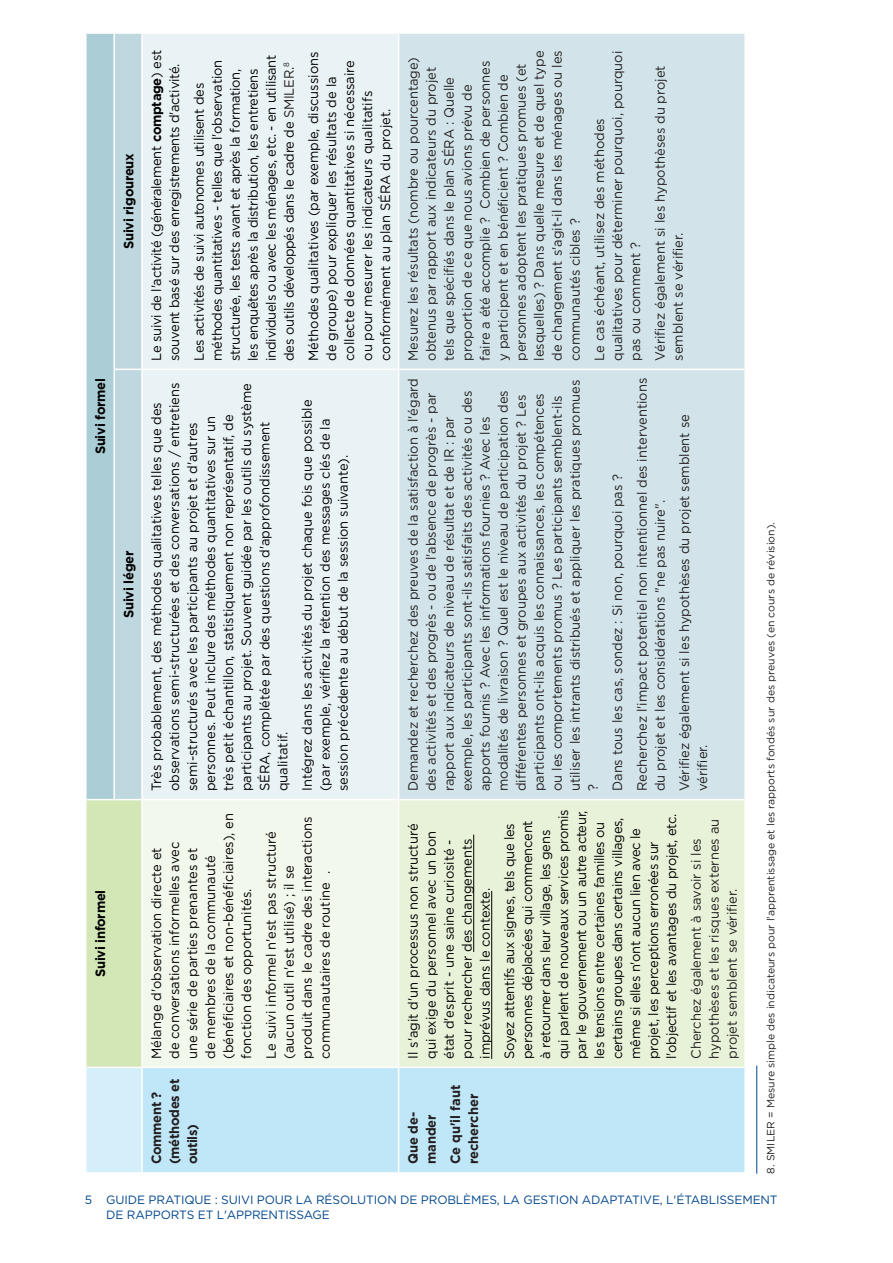
<style>
.page{position:relative;width:893px;height:1263px;background:#fff}
.page>*{position:absolute;margin:0;border:0;box-sizing:border-box;transform-origin:0 0}
.Table_text{font:13.5px/18px "Gotham";color:#231f20;scale:.96 1}
.Table_text-2{font:13.5px/18px "Gotham";color:#000;scale:.96 1}
.Table_text-3{font:13.5px/18px "Gotham";letter-spacing:-.02em;color:#000;scale:.96 1}
.Table_text-4{font:700 13.5px/18px "Gotham";letter-spacing:-.015em;color:#231f20;scale:.96 1}
.Table_text-5{font:700 13.5px "Gotham";letter-spacing:-.02em;color:#000;scale:.96 1}
.t1{font:12px/15px "Gotham";letter-spacing:-.01em;color:#01468c}
.Footnote{font:10.5px "Gotham";color:#231f20}
.s1{font-weight:700}
.s2{color:#231f20}
</style>
<div class="page">
<div style="left:86px;top:1067px;width:56px;height:106px;background:#d4eff9"></div>
<div style="left:86px;top:800px;width:56px;height:267px;background:#d2e6b6"></div>
<div style="left:143px;top:1068px;width:601px;height:104px;background:#c0e7f7"></div>
<div style="left:142px;top:800px;width:257px;height:267px;background:#f2f8eb"></div>
<div style="left:143px;top:34px;width:255px;height:765px;background:#e9f2f4"></div>
<div style="left:399px;top:800px;width:346px;height:267px;background:#e7f2d8"></div>
<div style="left:399px;top:34px;width:345px;height:765px;background:#d2e4e9"></div>
<hr style="left:141px;top:1067px;width:2px;height:107px;background:#fff">
<hr style="left:141px;top:800px;width:2px;height:267px;background:#fff">
<hr style="left:85px;top:1067px;width:2px;height:107px;background:#fff">
<hr style="left:87px;top:1172px;width:27px;height:2px;background:#fff">
<hr style="left:85px;top:800px;width:2px;height:267px;background:#fff">
<hr style="left:87px;top:1066px;width:27px;height:2px;background:#fff">
<hr style="left:114px;top:1172px;width:27px;height:2px;background:#fff">
<hr style="left:114px;top:1066px;width:27px;height:2px;background:#fff">
<svg style="left:87px;top:33px;width:54px;height:767px;background:#b6d3db"></svg>
<hr style="left:115px;top:32px;width:26px;height:2px;background:#fff">
<hr style="left:143px;top:1066px;width:255px;height:2px;background:#fff">
<hr style="left:143px;top:369px;width:255px;height:1px;background:#fff">
<hr style="left:398px;top:1067px;width:1px;height:107px;background:#fff">
<hr style="left:398px;top:800px;width:1px;height:267px;background:#fff">
<hr style="left:399px;top:1066px;width:345px;height:2px;background:#fff">
<hr style="left:399px;top:369px;width:345px;height:1px;background:#fff">
<hr style="left:744px;top:800px;width:2px;height:267px;background:#fff">
<hr style="left:473px;top:834px;width:1px;height:118px;background:#000">
<hr style="left:491px;top:891px;width:1px;height:168px;background:#000">
<hr style="left:756px;top:1066px;width:1px;height:108px;background:#01468c">
<p class="Table_text-5" style="left:91px;top:454px;width:81px;rotate:-90deg">Suivi formel</p>
<p class="Table_text-5" style="left:91px;top:977px;width:93px;rotate:-90deg">Suivi informel</p>
<p class="Table_text-5" style="left:120px;top:249px;width:101px;rotate:-90deg">Suivi rigoureux</p>
<p class="Table_text-5" style="left:120px;top:618px;width:72px;rotate:-90deg">Suivi léger</p>
<p class="Table_text-3" style="left:147px;top:361px;width:325px;rotate:-90deg">Le suivi de l'activité (généralement <span class="s1">comptage</span>) est souvent basé sur des enregistrements d'activité.</p>
<p class="Table_text-3" style="left:190px;top:361px;width:320px;rotate:-90deg">Les activités de suivi autonomes utilisent des méthodes quantitatives - telles que l'observation structurée, les tests avant et après la formation, les enquêtes après la distribution, les entretiens individuels ou avec les ménages, etc. - en utilisant des outils développés dans le cadre de <span class="s2">SMILER</span>.<sup>8</sup></p>
<p class="Table_text-2" style="left:304px;top:361px;width:324px;rotate:-90deg">Méthodes qualitatives (par exemple, discussions de groupe) pour expliquer les résultats de la collecte de données quantitatives si nécessaire ou pour mesurer les indicateurs qualitatifs conformément au plan SÉRA du projet.</p>
<p class="Table_text-2" style="left:147px;top:791px;width:427px;rotate:-90deg">Très probablement, des méthodes qualitatives telles que des observations semi-structurées et des conversations / entretiens semi-structurés avec les participants au projet et d'autres personnes. Peut inclure des méthodes quantitatives sur un<br>très petit échantillon, statistiquement non représentatif, de participants au projet. Souvent guidée par les outils du système SÉRA, complétée par des questions d'approfondissement qualitatif.</p>
<p class="Table_text-2" style="left:298px;top:791px;width:409px;rotate:-90deg">Intégrez dans les activités du projet chaque fois que possible (par exemple, vérifiez la rétention des messages clés de la session précédente au début de la session suivante).</p>
<p class="Table_text-2" style="left:147px;top:1059px;width:258px;rotate:-90deg">Mélange d'observation directe et<br>de conversations informelles avec<br>une série de parties prenantes et<br>de membres de la communauté (bénéficiaires et non-bénéficiaires), en fonction des opportunités.</p>
<p class="Table_text-2" style="left:262px;top:1059px;width:254px;rotate:-90deg">Le suivi informel n'est pas structuré (aucun outil n'est utilisé) ; il se produit dans le cadre des interactions communautaires de routine .</p>
<p class="Table_text-4" style="left:147px;top:1164px;width:91px;rotate:-90deg">Comment ? (méthodes et outils)</p>
<p class="Table_text" style="left:404px;top:361px;width:325px;rotate:-90deg">Mesurez les résultats (nombre ou pourcentage) obtenus par rapport aux indicateurs du projet tels que spécifiés dans le plan SÉRA : Quelle proportion de ce que nous avions prévu de<br>faire a été accomplie ? Combien de personnes y participent et en bénéficient ? Combien de personnes adoptent les pratiques promues (et lesquelles) ? Dans quelle mesure et de quel type de changement s'agit-il dans les ménages ou les communautés cibles ?</p>
<p class="Table_text" style="left:590px;top:361px;width:324px;rotate:-90deg">Le cas échéant, utilisez des méthodes qualitatives pour déterminer pourquoi, pourquoi pas ou comment ?</p>
<p class="Table_text" style="left:651px;top:361px;width:309px;rotate:-90deg">Vérifiez également si les hypothèses du projet semblent se vérifier.</p>
<p class="Table_text" style="left:404px;top:791px;width:432px;rotate:-90deg">Demandez et recherchez des preuves de la satisfaction à l'égard des activités et des progrès - ou de l'absence de progrès - par rapport aux indicateurs de niveau de résultat et de IR : par exemple, les participants sont-ils satisfaits des activités ou des apports fournis ? Avec les informations fournies ? Avec les modalités de livraison ? Quel est le niveau de participation des différentes personnes et groupes aux activités du projet ? Les participants ont-ils acquis les connaissances, les compétences ou les comportements promus ? Les participants semblent-ils utiliser les intrants distribués et appliquer les pratiques promues ?</p>
<p class="Table_text" style="left:608px;top:791px;width:332px;rotate:-90deg">Dans tous les cas, sondez : Si non, pourquoi pas ?</p>
<p class="Table_text" style="left:633px;top:791px;width:432px;rotate:-90deg">Recherchez l'impact potentiel non intentionnel des interventions du projet et les considérations "ne pas nuire".</p>
<p class="Table_text" style="left:675px;top:791px;width:394px;rotate:-90deg">Vérifiez également si les hypothèses du projet semblent se vérifier.</p>
<p class="Table_text-2" style="left:404px;top:1059px;width:246px;rotate:-90deg">Il s'agit d'un processus non structuré qui exige du personnel avec un bon état d'esprit - une saine curiosité - pour rechercher des changements imprévus dans le contexte.</p>
<p class="Table_text-4" style="left:404px;top:1164px;width:57px;rotate:-90deg">Que de&shy;mander</p>
<p class="Table_text-4" style="left:446px;top:1164px;width:84px;rotate:-90deg">Ce qu'il faut rechercher</p>
<p class="Table_text-3" style="left:500px;top:1059px;width:261px;rotate:-90deg">Soyez attentifs aux signes, tels que les personnes déplacées qui commencent<br>à retourner dans leur village, les gens qui parlent de nouveaux services promis par le gouvernement ou un autre acteur, les tensions entre certaines familles ou certains groupes dans certains villages, même si elles n'ont aucun lien avec le projet, les perceptions erronées sur l'objectif et les avantages du projet, etc.</p>
<p class="Table_text" style="left:687px;top:1059px;width:251px;rotate:-90deg">Cherchez également à savoir si les hypothèses et les risques externes au projet semblent se vérifier.</p>
<p class="Footnote" style="left:764px;top:1174px;width:653px;rotate:-90deg">8. SMILER = Mesure simple des indicateurs pour l’apprentissage et les rapports fondés sur des preuves (en cours de révision).</p>
<p class="t1" style="left:106px;top:1192px;width:673px;text-indent:-21px">5 GUIDE PRATIQUE : SUIVI POUR LA RÉSOLUTION DE PROBLÈMES, LA GESTION ADAPTATIVE, L'ÉTABLISSEMENT<br>DE RAPPORTS ET L'APPRENTISSAGE</p>
</div>
